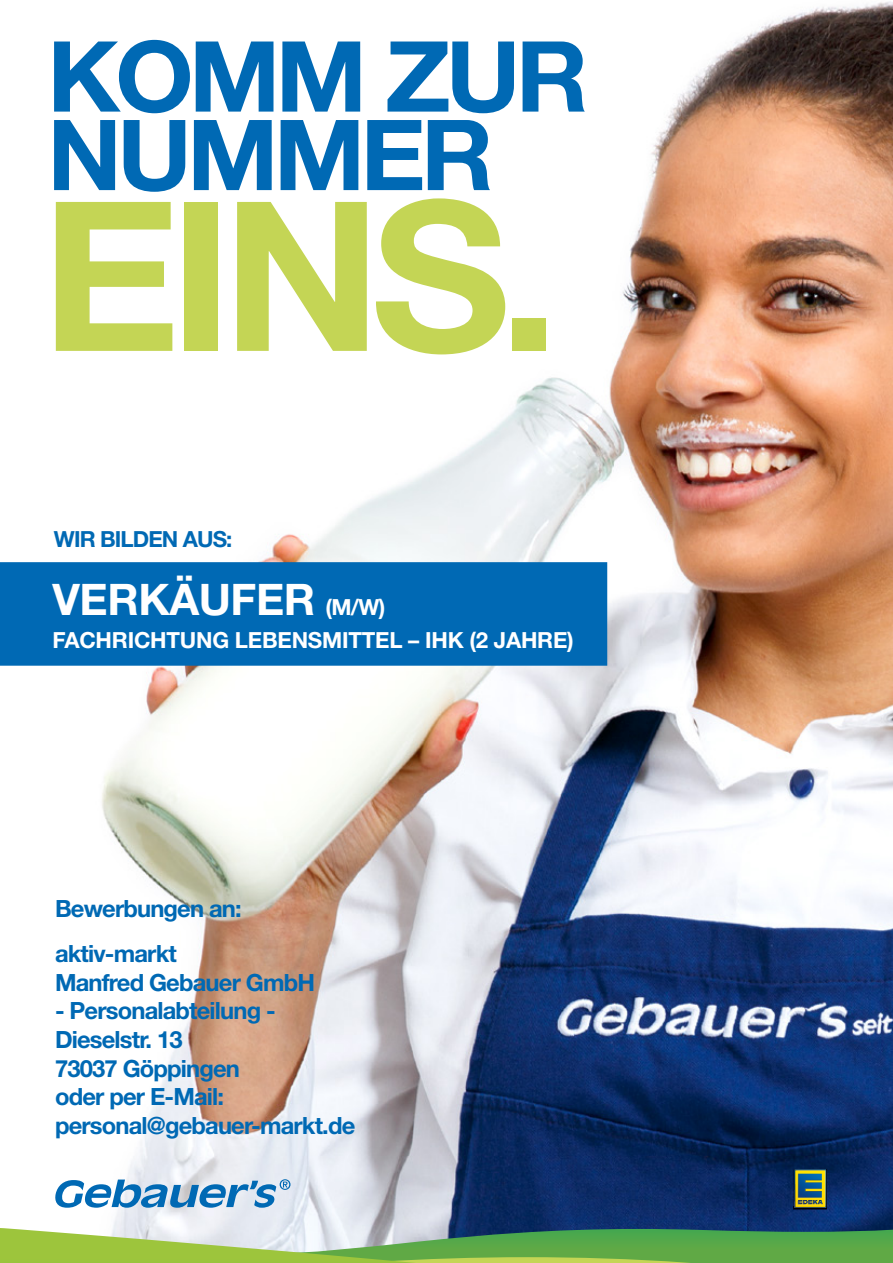
<style>
.page{position:relative;width:893px;height:1263px;background:#fff}
.page>*{position:absolute;margin:0;border:0;box-sizing:border-box;transform-origin:0 0}
.t1{font:700 208.5px "Helvetica Neue LT Pro";color:#c4d555}
.t2{font:700 98.1px/78.4px "Helvetica Neue LT Pro";letter-spacing:-.05em;color:#0069b4}
.t3{font:700 43.5px "Helvetica Neue LT Pro";letter-spacing:-.01em;color:#fff}
.t4{font:700 23.7px/28.5px "Helvetica Neue LT Pro";letter-spacing:-.035em;color:#0069b4}
.t5{font:700 22.2px "Helvetica Neue LT Pro";letter-spacing:-.01em;color:#fff}
.t6{font:700 22.2px "Helvetica Neue LT Pro";letter-spacing:-.04em;color:#0069b4}
.s1{font-size:22.2px}
</style>
<div class="page">
<img style="left:102px;top:1px;width:791px;height:1227px">
<svg style="left:0;top:1228px;width:893px;height:35px;background:#85b768"></svg>
<svg style="left:55px;top:1179px;width:235px;height:29px"></svg>
<img style="left:793px;top:1168px;width:35px;height:42px">
<img style="left:794px;top:1169px;width:33px;height:40px">
<img style="left:793px;top:1168px;width:4px;height:27px">
<img style="left:823px;top:1183px;width:5px;height:27px">
<svg style="left:794px;top:1169px;width:32px;height:39px"></svg>
<img style="left:795px;top:1170px;width:31px;height:37px">
<div style="left:0;top:562px;width:607px;height:104px;background:#0069b4"></div>
<h2 class="t2" style="left:47px;top:35px;width:543px">KOMM ZUR<br>NUMMER</h2>
<h1 class="t1" style="left:41px;top:145px;width:520px">EINS.</h1>
<p class="t6" style="left:54px;top:525px;width:180px">WIR BILDEN AUS:</p>
<h3 class="t3" style="left:53px;top:572px;width:334px">VERKÄUFER <span class="s1">(M/W)</span></h3>
<p class="t5" style="left:53px;top:626px;width:523px">FACHRICHTUNG LEBENSMITTEL – IHK (2 JAHRE)</p>
<p class="t4" style="left:55px;top:885px;width:188px;line-height:45.3px">Bewerbungen an: aktiv-markt</p>
<p class="t4" style="left:55px;top:967px;width:261px">Manfred Gebauer GmbH</p>
<p class="t4" style="left:55px;top:996px;width:302px">- Personalabteilung -<br>Dieselstr. 13<br>73037 Göppingen<br>oder per E-Mail: personal@gebauer-markt.de</p>
</div>
